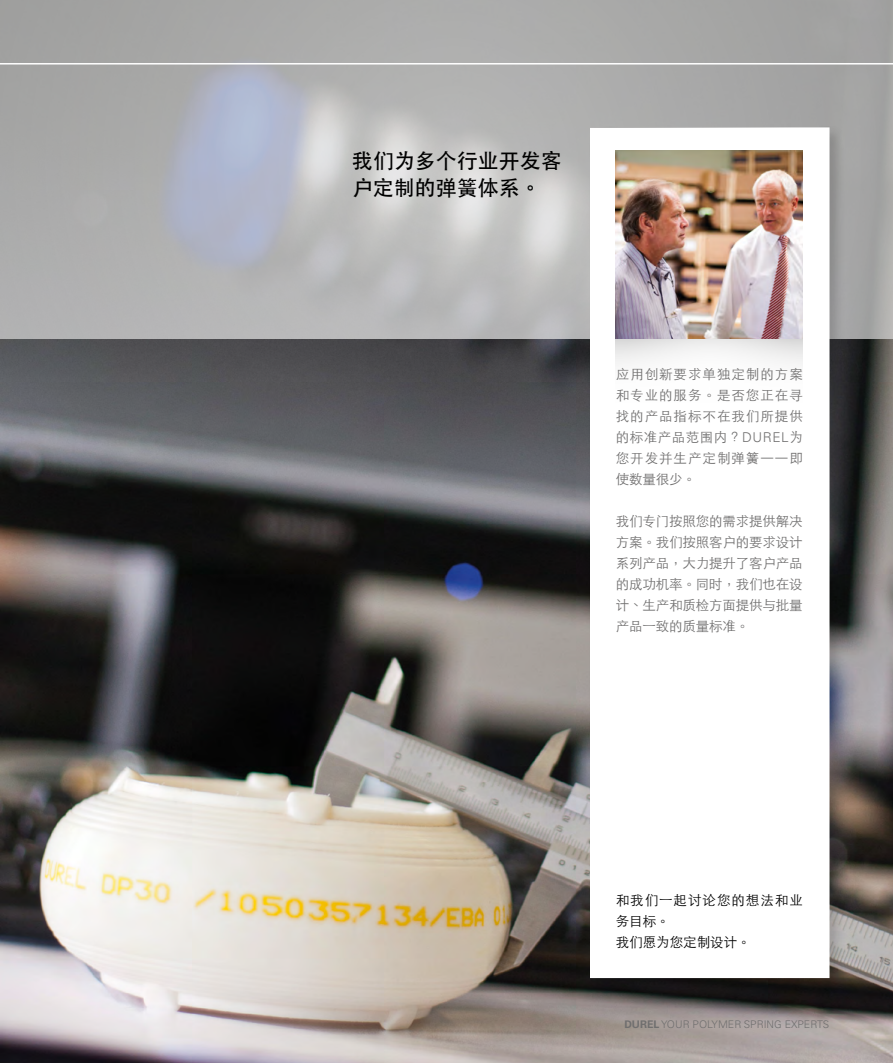
<style>
.page{position:relative;width:893px;height:1063px;background:#fff}
.page>*{position:absolute;margin:0;border:0;box-sizing:border-box;transform-origin:0 0}
.t1{font:500 21px/27px "ST Heiti TC";color:#000}
.t2{font:300 13.5px/21px "ST Heiti TC";letter-spacing:-.01em;color:#706f6f;text-align:justify}
.t3{font:300 13.5px/21px "ST Heiti TC";letter-spacing:.07em;color:#000}
.t4{font:300 10.5px "Univers LTCYR 45";color:#706f6f}
.s1{font-family:"Univers LTCYR 45"}
.s2{font-family:"Univers LTCYR 65";font-weight:700}
</style>
<div class="page">
<img style="left:0;top:338px;width:893px;height:725px">
<svg style="left:0;top:0;width:893px;height:338px;background:#b1b1b3"></svg>
<div style="left:589px;top:126px;width:256px;height:868px;background:#000;opacity:.15"></div>
<div style="left:590px;top:128px;width:239px;height:850px;background:#fff"></div>
<div style="left:616px;top:338px;width:187px;height:100px;background:linear-gradient(to bottom,#efefef,#fff)"></div>
<img style="left:616px;top:151px;width:187px;height:187px">
<hr style="left:0;top:63px;width:893px;height:2px;background:#fff">
<h1 class="t1" style="left:352px;top:146px;width:211px">我们为多个行业开发客户定制的弹簧体系。</h1>
<p class="t2" style="left:616px;top:362px;width:189px">应用创新要求单独定制的方案和专业的服务。是否您正在寻找的产品指标不在我们所提供的标准产品范围内？<span class="s1">DUREL</span>为您开发并生产定制弹簧――即使数量很少。</p>
<p class="t2" style="left:616px;top:509px;width:189px">我们专门按照您的需求提供解决方案。我们按照客户的要求设计系列产品，大力提升了客户产品的成功机率。同时，我们也在设计、生产和质检方面提供与批量产品一致的质量标准。</p>
<p class="t3" style="left:616px;top:888px;width:189px">和我们一起讨论您的想法和业务目标。<br>我们愿为您定制设计。</p>
<p class="t4" style="left:624px;top:1017px;width:207px"><span class="s2">DUREL</span> YOUR POLYMER SPRING EXPERTS</p>
</div>
